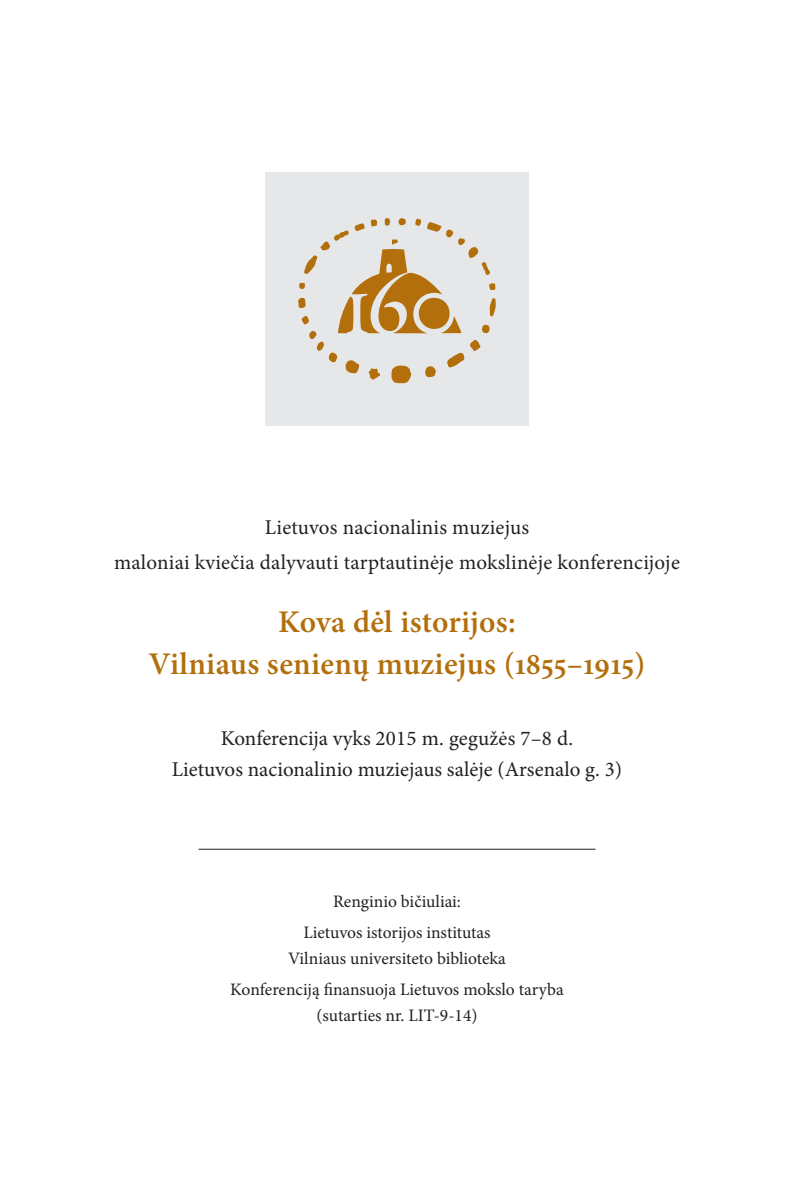
<style>
.page{position:relative;width:794px;height:1191px;background:#fff}
.page>*{position:absolute;margin:0;border:0;box-sizing:border-box;transform-origin:0 0}
.posedis{font:600 31.5px "Minion Pro";letter-spacing:.005em;color:#b26f0c}
.posedis-2{font:21px "Minion Pro";letter-spacing:.01em;color:#231f20}
.programos_aut{font:21px "Minion Pro";color:#231f20}
.programos_aut-2{font:17.5px "Minion Pro";color:#231f20}
</style>
<div class="page">
<div style="left:265px;top:172px;width:263px;height:253px;background:#e6e7e9"></div>
<svg style="left:298px;top:218px;width:198px;height:165px"></svg>
<hr style="left:198px;top:849px;width:397px;height:1px;background:#231f20">
<p class="posedis-2" style="left:265px;top:513px;width:266px">Lietuvos nacionalinis muziejus</p>
<p class="posedis-2" style="left:114px;top:548px;width:567px">maloniai kviečia dalyvauti tarptautinėje mokslinėje konferencijoje</p>
<p class="posedis" style="left:278px;top:600px;width:239px">Kova dėl istorijos:</p>
<p class="posedis" style="left:149px;top:642px;width:498px">Vilniaus senienų muziejus (1855–1915)</p>
<p class="programos_aut" style="left:221px;top:724px;width:354px">Konferencija vyks 2015 m. gegužės 7–8 d.</p>
<p class="programos_aut" style="left:172px;top:755px;width:452px">Lietuvos nacionalinio muziejaus salėje (Arsenalo g. 3)</p>
<p class="programos_aut-2" style="left:333px;top:890px;width:129px">Renginio bičiuliai:</p>
<p class="programos_aut-2" style="left:303px;top:921px;width:189px">Lietuvos istorijos institutas</p>
<p class="programos_aut-2" style="left:288px;top:947px;width:219px">Vilniaus universiteto biblioteka</p>
<p class="programos_aut-2" style="left:230px;top:978px;width:335px">Konferenciją finansuoja Lietuvos mokslo taryba</p>
<p class="programos_aut-2" style="left:316px;top:1004px;width:162px">(sutarties nr. LIT-9-14)</p>
</div>
